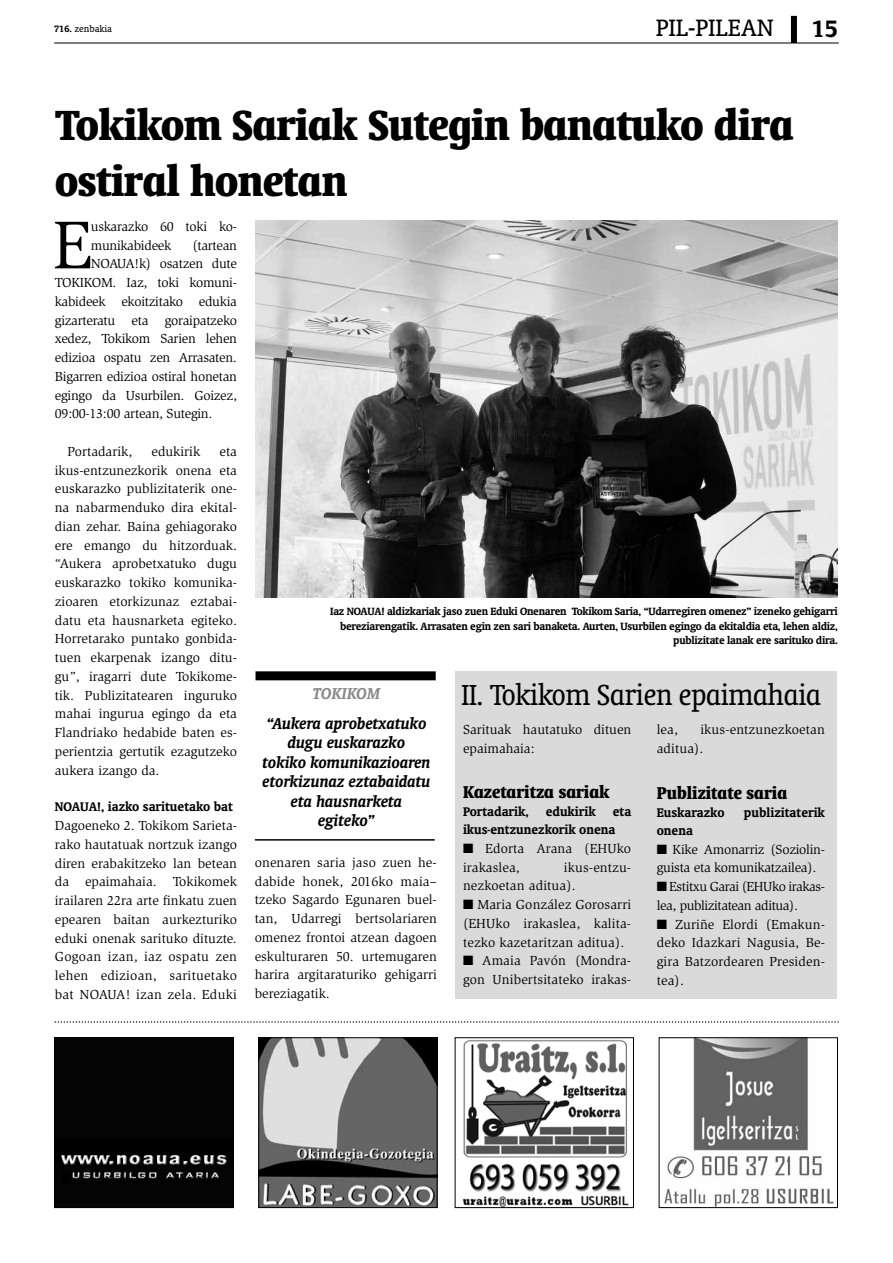
<style>
.page{position:relative;width:893px;height:1263px;background:#fff}
.page>*{position:absolute;margin:0;border:0;box-sizing:border-box;transform-origin:0 0}
.t1{font:69.45px "Slimbach";color:#000}
.t2{font:700 condensed 48px/55.5px "Oranda BT";letter-spacing:-.01em;color:#000}
.t3{font:condensed 33px "Oranda BT";letter-spacing:-.01em;color:#000}
.t4{font:27px "Oranda BT";color:#000}
.t5{font:700 27px "Oranda BT";color:#000}
.t6{font:700 condensed 19.5px "Oranda BT";color:#000}
.t7{font:italic 700 18px/19.5px "Oranda BT";color:#000;text-align:center}
.t8{font:italic 700 18px "Oranda BT";color:#8a8989}
.t9{font:700 14.25px/18px "Oranda BT";color:#000}
.t10{font:13.5px/18.8px "Slimbach";letter-spacing:-.01em;color:#000;text-align:justify}
.t11{font:13.5px/18.8px "Slimbach";letter-spacing:.01em;color:#000}
.t12{font:13.5px/18.8px "Slimbach";letter-spacing:-.03em;color:#000}
.t13{font:700 12px/14.4px "Oranda BT";letter-spacing:-.02em;color:#000;text-align:right}
.t14{font:10.5px "Oranda BT";color:#000}
.s1{font-weight:700}
</style>
<div class="page">
<hr style="left:54px;top:43px;width:785px;height:1px;background:#000">
<div style="left:791px;top:16px;width:6px;height:27px;background:#000"></div>
<img style="left:256px;top:221px;width:582px;height:377px">
<div style="left:256px;top:671px;width:180px;height:9px;background:#000"></div>
<hr style="left:255px;top:839px;width:180px;height:2px;background:#000">
<img style="left:463px;top:1040px;width:166px;height:166px">
<div style="left:455px;top:1037px;width:179px;height:171px;border:1px solid #000"></div>
<svg style="left:55px;top:1021px;width:784px;height:2px"></svg>
<img style="left:664px;top:1039px;width:170px;height:167px">
<div style="left:659px;top:1037px;width:179px;height:171px;border:1px solid #000"></div>
<div style="left:57px;top:1039px;width:174px;height:167px;background:#040404"></div>
<div style="left:55px;top:1037px;width:178px;height:171px;border:1px solid #000"></div>
<img style="left:261px;top:1039px;width:174px;height:167px">
<div style="left:259px;top:1037px;width:178px;height:171px;border:1px solid #000"></div>
<div style="left:455px;top:671px;width:381px;height:327px;background:#dadada"></div>
<p class="t14" style="left:54px;top:23px;width:59px"><span class="s1">716.</span> zenbakia</p>
<h3 class="t4" style="left:656px;top:12px;width:119px">PIL-PILEAN</h3>
<h3 class="t5" style="left:812px;top:13px;width:28px">15</h3>
<h2 class="t2" style="left:55px;top:96px;width:740px">Tokikom Sariak Sutegin banatuko dira ostiral honetan</h2>
<h1 class="t1" style="left:52px;top:205px;width:41px">E</h1>
<p class="t10" style="left:91px;top:217px;width:148px">uskarazko 60 toki ko&shy;munikabideek</p>
<p class="t10" style="left:192px;top:236px;width:46px">(tartean</p>
<p class="t10" style="left:91px;top:255px;width:148px">NOAUA!k) osatzen dute</p>
<p class="t10" style="left:55px;top:273px;width:184px">TOKIKOM. Iaz, toki komuni-</p>
<p class="t10" style="left:55px;top:292px;width:184px">kabideek ekoitzitako edukia</p>
<p class="t10" style="left:55px;top:311px;width:184px">gizarteratu eta goraipatzeko</p>
<p class="t10" style="left:55px;top:330px;width:184px">xedez, Tokikom Sarien lehen</p>
<p class="t10" style="left:55px;top:348px;width:184px">edizioa ospatu zen Arrasaten.</p>
<p class="t10" style="left:55px;top:367px;width:184px">Bigarren edizioa ostiral honetan</p>
<p class="t10" style="left:55px;top:386px;width:184px">egingo da Usurbilen. Goizez,</p>
<p class="t10" style="left:55px;top:405px;width:159px">09:00-13:00 artean, Sutegin.</p>
<p class="t10" style="left:68px;top:442px;width:66px">Portadarik,</p>
<p class="t10" style="left:152px;top:442px;width:50px">edukirik</p>
<p class="t10" style="left:55px;top:442px;width:184px;text-indent:165px">eta ikus-entzunezkorik onena eta euskarazko publizitaterik one&shy;na nabarmenduko dira ekital&shy;dian zehar. Baina gehiagorako ere emango du hitzorduak. “Aukera aprobetxatuko dugu euskarazko tokiko komunika&shy;zioaren etorkizunaz eztabai&shy;datu eta hausnarketa egiteko.<br>Horretarako puntako gonbida&shy;tuen ekarpenak izango ditu&shy;gu”, iragarri dute Tokikome&shy;tik. Publizitatearen inguruko mahai ingurua egingo da eta Flandriako hedabide baten es&shy;perientzia gertutik ezagutzeko aukera izango da.</p>
<p class="t9" style="left:55px;top:798px;width:180px">NOAUA!, iazko sarituetako bat</p>
<p class="t10" style="left:55px;top:816px;width:184px">Dagoeneko 2. Tokikom Sarieta&shy;rako hautatuak nortzuk izango diren erabakitzeko lan betean da epaimahaia. Tokikomek irailaren 22ra arte finkatu zuen epearen baitan aurkezturiko eduki onenak sarituko dituzte.<br>Gogoan izan, iaz ospatu zen lehen edizioan, sarituetako bat NOAUA! izan zela. Eduki</p>
<p class="t13" style="left:330px;top:604px;width:509px">Iaz NOAUA! aldizkariak jaso zuen Eduki Onenaren Tokikom Saria, “Udarregiren omenez” izeneko gehigarri bereziarengatik. Arrasaten egin zen sari banaketa. Aurten, Usurbilen egingo da ekitaldia eta, lehen aldiz, publizitate lanak ere sarituko dira.</p>
<h3 class="t3" style="left:462px;top:676px;width:361px">II. Tokikom Sarien epaimahaia</h3>
<h3 class="t8" style="left:313px;top:682px;width:69px">TOKIKOM</h3>
<h3 class="t7" style="left:263px;top:713px;width:170px">“Aukera aprobetxatuko dugu euskarazko<br>tokiko komunikazioaren etorkizunaz eztabaidatu eta hausnarketa egiteko”</h3>
<p class="t10" style="left:463px;top:720px;width:170px">Sarituak hautatuko dituen epaimahaia:</p>
<p class="t11" style="left:657px;top:720px;width:170px;text-indent:44px">ikus-entzunezkoetan aditua).</p>
<h3 class="t6" style="left:657px;top:781px;width:132px">Publizitate saria</h3>
<p class="t9" style="left:657px;top:803px;width:69px">Euskarazko</p>
<p class="t9" style="left:744px;top:803px;width:83px">publizitaterik</p>
<p class="t9" style="left:657px;top:821px;width:38px">onena</p>
<p class="t10" style="left:657px;top:840px;width:170px">■ Kike Amonarriz (Soziolin&shy;guista eta komunikatzailea).</p>
<p class="t12" style="left:657px;top:877px;width:170px">■ Estitxu Garai (EHUko irakas&shy;lea, publizitatean aditua).</p>
<p class="t10" style="left:657px;top:915px;width:170px">■ Zuriñe Elordi (Emakun&shy;deko Idazkari Nagusia, Be&shy;gira Batzordearen Presiden&shy;tea).</p>
<p class="t10" style="left:657px;top:720px;width:23px">lea,</p>
<h3 class="t6" style="left:463px;top:780px;width:148px">Kazetaritza sariak</h3>
<p class="t9" style="left:463px;top:802px;width:170px">Portadarik, edukirik eta ikus-entzunezkorik onena</p>
<p class="t11" style="left:463px;top:839px;width:170px">■ Edorta Arana (EHUko irakaslea,</p>
<p class="t10" style="left:255px;top:853px;width:184px">onenaren saria jaso zuen he&shy;dabide honek, 2016ko maia– tzeko Sagardo Egunaren buel&shy;tan, Udarregi bertsolariaren omenez frontoi atzean dagoen eskulturaren 50. urtemugaren harira argitaraturiko gehigarri bereziagatik.</p>
<p class="t11" style="left:463px;top:858px;width:170px;text-indent:101px">ikus-entzu&shy;nezkoetan aditua).</p>
<p class="t10" style="left:463px;top:895px;width:170px">■ Maria González Gorosarri (EHUko irakaslea, kalita&shy;tezko kazetaritzan aditua).</p>
<p class="t11" style="left:463px;top:951px;width:170px">■ Amaia Pavón (Mondra&shy;gon Unibertsitateko irakas-</p>
</div>
